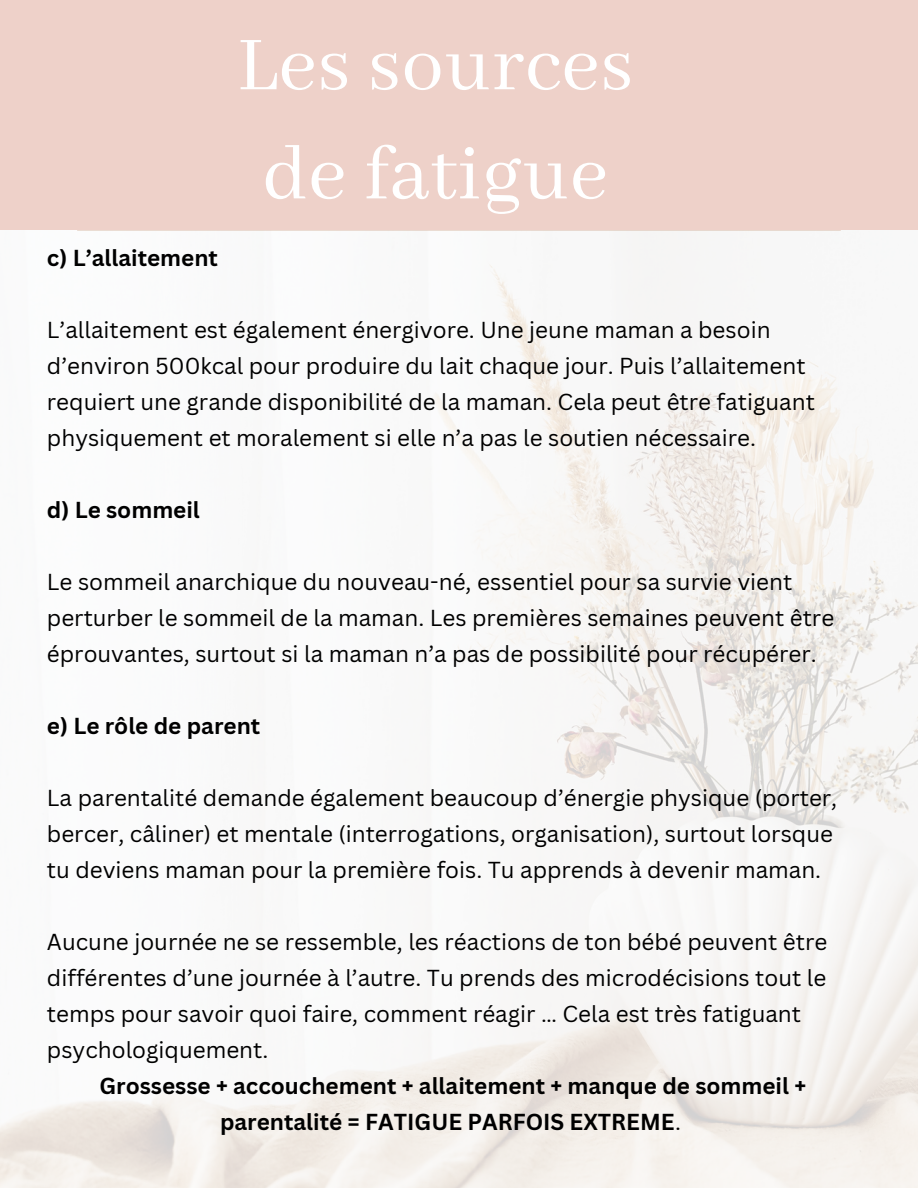
<style>
.page{position:relative;width:918px;height:1188px;background:#fff}
.page>*{position:absolute;margin:0;border:0;box-sizing:border-box;transform-origin:0 0}
.t1{font:84px "Abhaya Libre";letter-spacing:.01em;color:#fff}
.t2{font:22.5px/36px "Canva Sans";color:#000}
.t3{font:700 22.5px/36px "Canva Sans";color:#000;text-align:center}
.s1{font-weight:400}
</style>
<div class="page">
<img style="left:0;top:230px;width:918px;height:958px">
<div style="left:0;top:0;width:918px;height:230px;background:#eed1c9"></div>
<p class="t1" style="left:237px;top:19px;width:397px">Les sources</p>
<p class="t3" style="left:47px;top:239px;width:173px">c) L’allaitement</p>
<p class="t1" style="left:263px;top:128px;width:347px">de fatigue</p>
<p class="t2" style="left:47px;top:311px;width:769px">L’allaitement est également énergivore. Une jeune maman a besoin d’environ 500kcal pour produire du lait chaque jour. Puis l’allaitement requiert une grande disponibilité de la maman. Cela peut être fatiguant physiquement et moralement si elle n’a pas le soutien nécessaire.</p>
<p class="t3" style="left:47px;top:491px;width:154px">d) Le sommeil</p>
<p class="t2" style="left:47px;top:563px;width:789px">Le sommeil anarchique du nouveau-né, essentiel pour sa survie vient perturber le sommeil de la maman. Les premières semaines peuvent être éprouvantes, surtout si la maman n’a pas de possibilité pour récupérer.</p>
<p class="t3" style="left:47px;top:707px;width:215px">e) Le rôle de parent</p>
<p class="t2" style="left:47px;top:779px;width:792px">La parentalité demande également beaucoup d’énergie physique (porter, bercer, câliner) et mentale (interrogations, organisation), surtout lorsque tu deviens maman pour la première fois. Tu apprends à devenir maman.</p>
<p class="t2" style="left:47px;top:923px;width:782px">Aucune journée ne se ressemble, les réactions de ton bébé peuvent être différentes d’une journée à l’autre. Tu prends des microdécisions tout le temps pour savoir quoi faire, comment réagir … Cela est très fatiguant psychologiquement.</p>
<p class="t3" style="left:100px;top:1067px;width:708px">Grossesse + accouchement + allaitement + manque de sommeil + parentalité = FATIGUE PARFOIS EXTREME<span class="s1">.</span></p>
</div>
